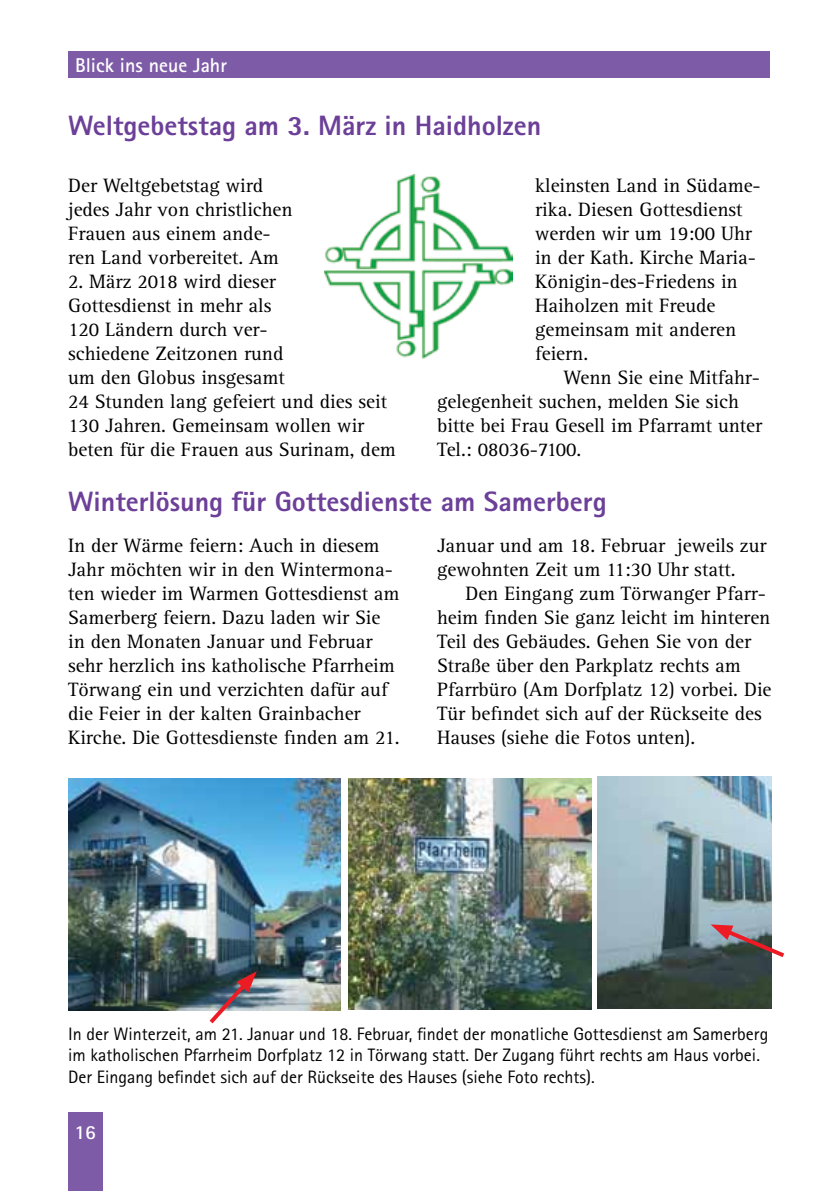
<style>
.page{position:relative;width:840px;height:1191px;background:#fff}
.page>*{position:absolute;margin:0;border:0;box-sizing:border-box;transform-origin:0 0}
.t1{font:800 28px "Rotis Sans Serif";color:#6c3f98}
.t2{font:20px/24px "Rotis Serif";color:#000}
.t3{font:700 20px "Rotis Sans Serif";color:#fff}
.t4{font:18px/21.6px "Rotis Sans Serif";color:#000}
</style>
<div class="page">
<div style="left:68px;top:51px;width:701px;height:26px;background:#7e5ba6"></div>
<div style="left:68px;top:1112px;width:34px;height:79px;background:#7e5ba6"></div>
<img style="left:68px;top:778px;width:272px;height:232px">
<img style="left:348px;top:778px;width:243px;height:231px">
<img style="left:597px;top:776px;width:174px;height:232px">
<svg style="left:205px;top:971px;width:52px;height:53px"></svg>
<svg style="left:710px;top:924px;width:75px;height:36px"></svg>
<img style="left:324px;top:174px;width:188px;height:185px">
<p class="t3" style="left:75px;top:53px;width:153px">Blick ins neue Jahr</p>
<h1 class="t1" style="left:68px;top:108px;width:474px">Weltgebetstag am 3. März in Haidholzen</h1>
<p class="t2" style="left:68px;top:174px;width:226px">Der Weltgebetstag wird jedes Jahr von christlichen<br>Frauen aus einem ande&shy;ren Land vorbereitet. Am</p>
<p class="t2" style="left:68px;top:270px;width:329px">2. März 2018 wird dieser<br>Gottesdienst in mehr als<br>120 Ländern durch ver-<br>schiedene Zeitzonen rund<br>um den Globus insgesamt<br>24 Stunden lang gefeiert und dies seit<br>130 Jahren. Gemeinsam wollen wir beten für die Frauen aus Surinam, dem</p>
<p class="t2" style="left:534px;top:174px;width:227px">kleinsten Land in Südame&shy;rika. Diesen Gottesdienst werden wir um 19:00 Uhr in der Kath. Kirche Maria-<br>Königin-des-Friedens in<br>Haiholzen mit Freude gemeinsam mit anderen feiern.</p>
<p class="t2" style="left:437px;top:366px;width:326px;text-indent:126px">Wenn Sie eine Mitfahr&shy;gelegenheit suchen, melden Sie sich bitte bei Frau Gesell im Pfarramt unter<br>Tel.: 08036-7100.</p>
<h1 class="t1" style="left:68px;top:484px;width:540px">Winterlösung für Gottesdienste am Samerberg</h1>
<p class="t2" style="left:68px;top:534px;width:333px">In der Wärme feiern: Auch in diesem Jahr möchten wir in den Wintermona&shy;ten wieder im Warmen Gottesdienst am Samerberg feiern. Dazu laden wir Sie in den Monaten Januar und Februar sehr herzlich ins katholische Pfarrheim Törwang ein und verzichten dafür auf die Feier in der kalten Grainbacher Kirche. Die Gottesdienste finden am 21.</p>
<p class="t2" style="left:437px;top:534px;width:331px">Januar und am 18. Februar jeweils zur gewohnten Zeit um 11:30 Uhr statt.</p>
<p class="t2" style="left:437px;top:582px;width:336px;text-indent:28px">Den Eingang zum Törwanger Pfarr&shy;heim finden Sie ganz leicht im hinteren Teil des Gebäudes. Gehen Sie von der Straße über den Parkplatz rechts am Pfarrbüro (Am Dorfplatz 12) vorbei. Die Tür befindet sich auf der Rückseite des Hauses (siehe die Fotos unten).</p>
<p class="t4" style="left:68px;top:1022px;width:701px">In der Winterzeit, am 21. Januar und 18. Februar, findet der monatliche Gottesdienst am Samerberg im katholischen Pfarrheim Dorfplatz 12 in Törwang statt. Der Zugang führt rechts am Haus vorbei.<br>Der Eingang befindet sich auf der Rückseite des Hauses (siehe Foto rechts).</p>
<p class="t3" style="left:74px;top:1119px;width:23px">16</p>
</div>
